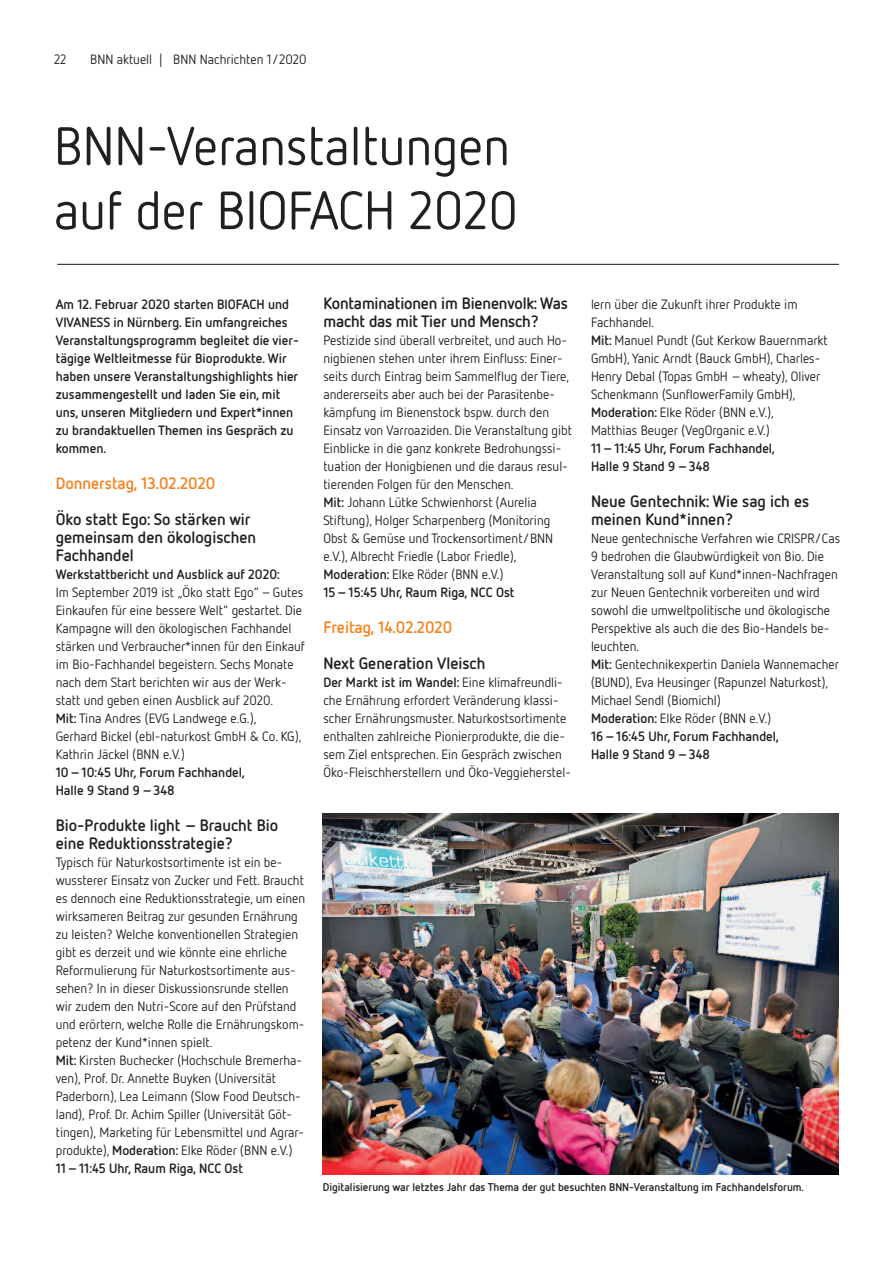
<style>
.page{position:relative;width:893px;height:1263px;background:#fff}
.page>*{position:absolute;margin:0;border:0;box-sizing:border-box;transform-origin:0 0}
.t1{font:53.55px/64.3px "Netto";color:#231f20}
.t2{font:700 16.5px/18px "Netto";color:#231f20}
.t3{font:700 16.5px "Netto";color:#f58220}
.t4{font:13.5px/18px "Netto";color:#231f20}
.t5{font:700 13.5px/18px "Netto";color:#231f20}
.t6{font:700 11.25px "Netto";color:#231f20}
.s1{font-weight:700}
</style>
<div class="page">
<hr style="left:57px;top:264px;width:782px;height:1px;background:#231f20">
<img style="left:323px;top:813px;width:516px;height:362px">
<p class="t4" style="left:54px;top:52px;width:14px">22</p>
<p class="t4" style="left:90px;top:52px;width:218px">BNN aktuell | BNN Nachrichten 1/2020</p>
<h1 class="t1" style="left:54px;top:120px;width:465px">BNN-Veranstaltungen auf der BIOFACH 2020</h1>
<p class="t5" style="left:56px;top:297px;width:245px">Am 12. Februar 2020 starten BIOFACH und VIVANESS in Nürnberg. Ein umfangreiches Veranstaltungsprogramm begleitet die vier&shy;tägige Weltleitmesse für Bioprodukte. Wir haben unsere Veranstaltungshighlights hier zusammengestellt und laden Sie ein, mit uns, unseren Mitgliedern und Expert*innen zu brandaktuellen Themen ins Gespräch zu kommen.</p>
<p class="t3" style="left:56px;top:478px;width:161px">Donnerstag, 13.02.2020</p>
<p class="t2" style="left:56px;top:512px;width:202px">Öko statt Ego: So stärken wir gemeinsam den ökologischen<br>Fachhandel</p>
<p class="t5" style="left:56px;top:567px;width:226px">Werkstattbericht und Ausblick auf 2020:</p>
<p class="t4" style="left:56px;top:585px;width:251px">Im September 2019 ist „Öko statt Ego“ –Gutes Einkaufen für eine bessere Welt" gestartet. Die Kampagne will den ökologischen Fachhandel stärken und Verbraucher*innen für den Einkauf im Bio-Fachhandel begeistern. Sechs Monate nach dem Start berichten wir aus der Werk&shy;statt und geben einen Ausblick auf 2020.<br><span class="s1">Mit:</span> Tina Andres (EVG Landwege e.G.),<br>Gerhard Bickel (ebl-naturkost GmbH &amp; Co. KG), Kathrin Jäckel (BNN e.V.)</p>
<p class="t5" style="left:56px;top:765px;width:191px">10–10:45 Uhr, Forum Fachhandel,<br>Halle 9 Stand 9–348</p>
<p class="t2" style="left:56px;top:818px;width:224px">Bio-Produkte light –Braucht Bio eine Reduktionsstrategie?</p>
<p class="t4" style="left:56px;top:855px;width:251px">Typisch für Naturkostsortimente ist ein be&shy;wussterer Einsatz von Zucker und Fett. Braucht es dennoch eine Reduktionsstrategie, um einen wirksameren Beitrag zur gesunden Ernährung zu leisten? Welche konventionellen Strategien gibt es derzeit und wie könnte eine ehrliche Reformulierung für Naturkostsortimente aus&shy;sehen? In in dieser Diskussionsrunde stellen wir zudem den Nutri-Score auf den Prüfstand und erörtern, welche Rolle die Ernährungskom&shy;petenz der Kund*innen spielt.<br><span class="s1">Mit:</span> Kirsten Buchecker (Hochschule Bremerha&shy;ven), Prof. Dr. Annette Buyken (Universität Paderborn), Lea Leimann (Slow Food Deutsch&shy;land), Prof. Dr. Achim Spiller (Universität Göt&shy;tingen), Marketing für Lebensmittel und Agrar&shy;produkte), <span class="s1">Moderation:</span> Elke Röder (BNN e.V.)<br><span class="s1">11–11:45 Uhr, Raum Riga, NCC Ost</span></p>
<p class="t2" style="left:323px;top:296px;width:246px">Kontaminationen im Bienenvolk: Was macht das mit Tier und Mensch?</p>
<p class="t4" style="left:323px;top:333px;width:250px">Pestizide sind überall verbreitet, und auch Ho&shy;nigbienen stehen unter ihrem Einfluss: Einer&shy;seits durch Eintrag beim Sammelflug der Tiere, andererseits aber auch bei der Parasitenbe&shy;kämpfung im Bienenstock bspw. durch den Einsatz von Varroaziden. Die Veranstaltung gibt Einblicke in die ganz konkrete Bedrohungssi&shy;tuation der Honigbienen und die daraus resul&shy;tierenden Folgen für den Menschen.<br><span class="s1">Mit:</span> Johann Lütke Schwienhorst (Aurelia Stiftung), Holger Scharpenberg (Monitoring Obst &amp; Gemüse und Trockensortiment/BNN e.V.), Albrecht Friedle (Labor Friedle), <span class="s1">Moderation:</span> Elke Röder (BNN e.V.)<br><span class="s1">15–15:45 Uhr, Raum Riga, NCC Ost</span></p>
<p class="t3" style="left:323px;top:622px;width:130px">Freitag, 14.02.2020</p>
<p class="t2" style="left:323px;top:656px;width:164px">Next Generation Vleisch</p>
<p class="t4" style="left:323px;top:675px;width:249px"><span class="s1">Der Markt ist im Wandel:</span> Eine klimafreundli&shy;che Ernährung erfordert Veränderung klassi&shy;scher Ernährungsmuster. Naturkostsortimente enthalten zahlreiche Pionierprodukte, die die&shy;sem Ziel entsprechen. Ein Gespräch zwischen Öko-Fleischherstellern und Öko-Veggieherstel-</p>
<p class="t4" style="left:591px;top:297px;width:238px">lern über die Zukunft ihrer Produkte im Fachhandel.<br><span class="s1">Mit:</span> Manuel Pundt (Gut Kerkow Bauernmarkt GmbH), Yanic Arndt (Bauck GmbH), Charles-Henry Debal (Topas GmbH –wheaty), Oliver Schenkmann (SunflowerFamily GmbH), <span class="s1">Moderation:</span> Elke Röder (BNN e.V.),<br>Matthias Beuger (VegOrganic e.V.)</p>
<p class="t5" style="left:591px;top:441px;width:185px">11–11:45 Uhr, Forum Fachhandel,<br>Halle 9 Stand 9–348</p>
<p class="t2" style="left:591px;top:494px;width:220px">Neue Gentechnik: Wie sag ich es meinen Kund*innen?</p>
<p class="t4" style="left:591px;top:531px;width:251px">Neue gentechnische Verfahren wie CRISPR/Cas 9 bedrohen die Glaubwürdigkeit von Bio. Die Veranstaltung soll auf Kund*innen-Nachfragen zur Neuen Gentechnik vorbereiten und wird sowohl die umweltpolitische und ökologische Perspektive als auch die des Bio-Handels be&shy;leuchten.<br><span class="s1">Mit:</span> Gentechnikexpertin Daniela Wannemacher (BUND), Eva Heusinger (Rapunzel Naturkost), Michael Sendl (Biomichl)<br><span class="s1">Moderation:</span> Elke Röder (BNN e.V.)<br><span class="s1">16–16:45 Uhr, Forum Fachhandel,<br>Halle 9 Stand 9–348</span></p>
<p class="t6" style="left:323px;top:1183px;width:483px">Digitalisierung war letztes Jahr das Thema der gut besuchten BNN-Veranstaltung im Fachhandelsforum.</p>
</div>
